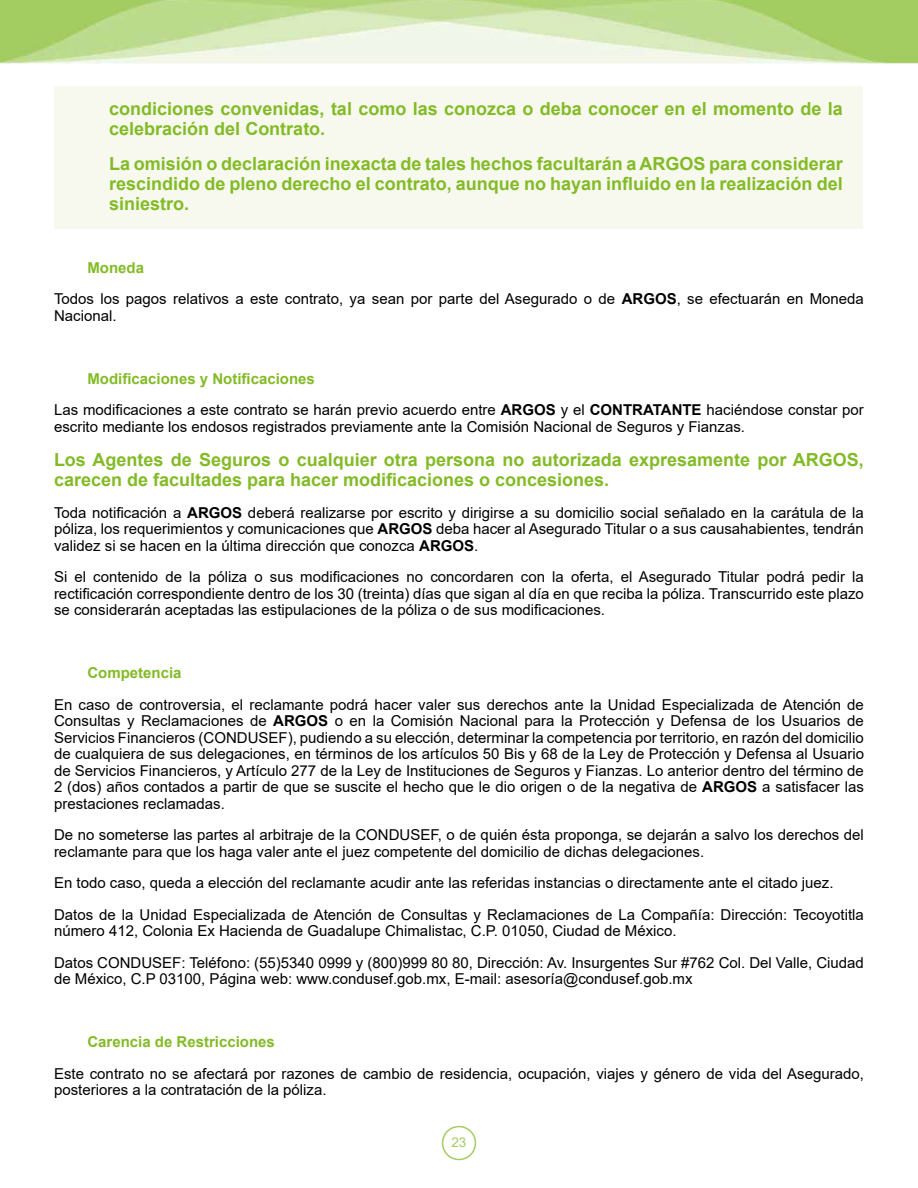
<style>
.page{position:relative;width:918px;height:1188px;background:#fff}
.page>*{position:absolute;margin:0;border:0;box-sizing:border-box;transform-origin:0 0}
.t1{font:700 18px/19.8px "Arial";color:#83bb26}
.t2{font:15px/16.5px "Arial";color:#000}
.t3{font:700 15px "Arial";color:#83bb26}
.t4{font:13.5px "Arial";color:#a3cd61}
.s1{font-weight:700;color:#83bb26}
.s2{font-weight:700}
</style>
<div class="page">
<img style="left:0;top:0;width:918px;height:64px">
<div style="left:442px;top:1126px;width:34px;height:34px;border:2px solid #a3cd61;border-radius:50%"></div>
<div style="left:54px;top:86px;width:808px;height:143px;background:#f7f9ef"></div>
<p class="t1" style="left:109px;top:99px;width:735px">condiciones convenidas, tal como las conozca o deba conocer en el momento de la celebración del Contrato.</p>
<p class="t1" style="left:109px;top:154px;width:735px;text-align:justify">La omisión o declaración inexacta de tales hechos facultarán a ARGOS para considerar rescindido de pleno derecho el contrato, aunque no hayan influido en la realización del siniestro.</p>
<p class="t2" style="left:54px;top:251px;width:812px;line-height:31.5px;text-indent:33px"><span class="s1">Moneda<br></span>Todos los pagos relativos a este contrato, ya sean por parte del Asegurado o de <span class="s2">ARGOS</span>, se efectuarán en Moneda</p>
<p class="t2" style="left:54px;top:307px;width:64px">Nacional.</p>
<p class="t2" style="left:54px;top:362px;width:811px;line-height:31.5px;text-indent:33px"><span class="s1">Modificaciones y Notificaciones<br></span>Las modificaciones a este contrato se harán previo acuerdo entre <span class="s2">ARGOS</span> y el <span class="s2">CONTRATANTE</span> haciéndose constar por</p>
<p class="t2" style="left:54px;top:418px;width:693px">escrito mediante los endosos registrados previamente ante la Comisión Nacional de Seguros y Fianzas.</p>
<p class="t1" style="left:54px;top:450px;width:812px">Los Agentes de Seguros o cualquier otra persona no autorizada expresamente por ARGOS, carecen de facultades para hacer modificaciones o concesiones.</p>
<p class="t2" style="left:54px;top:504px;width:811px;text-align:justify">Toda notificación a <span class="s2">ARGOS</span> deberá realizarse por escrito y dirigirse a su domicilio social señalado en la carátula de la póliza, los requerimientos y comunicaciones que <span class="s2">ARGOS</span> deba hacer al Asegurado Titular o a sus causahabientes, tendrán validez si se hacen en la última dirección que conozca <span class="s2">ARGOS</span>.</p>
<p class="t2" style="left:54px;top:569px;width:811px;text-align:justify">Si el contenido de la póliza o sus modificaciones no concordaren con la oferta, el Asegurado Titular podrá pedir la rectificación correspondiente dentro de los 30 (treinta) días que sigan al día en que reciba la póliza. Transcurrido este plazo se considerarán aceptadas las estipulaciones de la póliza o de sus modificaciones.</p>
<p class="t3" style="left:87px;top:662px;width:96px">Competencia</p>
<p class="t2" style="left:54px;top:696px;width:812px;text-align:justify">En caso de controversia, el reclamante podrá hacer valer sus derechos ante la Unidad Especializada de Atención de Consultas y Reclamaciones de <span class="s2">ARGOS</span> o en la Comisión Nacional para la Protección y Defensa de los Usuarios de Servicios Financieros (CONDUSEF), pudiendo a su elección, determinar la competencia por territorio, en razón del domicilio de cualquiera de sus delegaciones, en términos de los artículos 50 Bis y 68 de la Ley de Protección y Defensa al Usuario de Servicios Financieros, y Artículo 277 de la Ley de Instituciones de Seguros y Fianzas. Lo anterior dentro del término de 2 (dos) años contados a partir de que se suscite el hecho que le dio origen o de la negativa de <span class="s2">ARGOS</span> a satisfacer las prestaciones reclamadas.</p>
<p class="t2" style="left:54px;top:827px;width:811px">De no someterse las partes al arbitraje de la CONDUSEF, o de quién ésta proponga, se dejarán a salvo los derechos del reclamante para que los haga valer ante el juez competente del domicilio de dichas delegaciones.</p>
<p class="t2" style="left:54px;top:867px;width:811px;line-height:31.5px">En todo caso, queda a elección del reclamante acudir ante las referidas instancias o directamente ante el citado juez.<br>Datos de la Unidad Especializada de Atención de Consultas y Reclamaciones de La Compañía: Dirección: Tecoyotitla</p>
<p class="t2" style="left:54px;top:915px;width:811px;line-height:31.5px">número 412, Colonia Ex Hacienda de Guadalupe Chimalistac, C.P. 01050, Ciudad de México.<br>Datos CONDUSEF: Teléfono: (55)5340 0999 y (800)999 80 80, Dirección: Av. Insurgentes Sur #762 Col. Del Valle, Ciudad</p>
<p class="t2" style="left:54px;top:971px;width:640px">de México, C.P 03100, Página web: www.condusef.gob.mx, E-mail: asesoría@condusef.gob.mx</p>
<p class="t3" style="left:87px;top:1031px;width:189px">Carencia de Restricciones</p>
<p class="t2" style="left:54px;top:1065px;width:811px">Este contrato no se afectará por razones de cambio de residencia, ocupación, viajes y género de vida del Asegurado, posteriores a la contratación de la póliza.</p>
<p class="t4" style="left:451px;top:1133px;width:17px">23</p>
</div>
